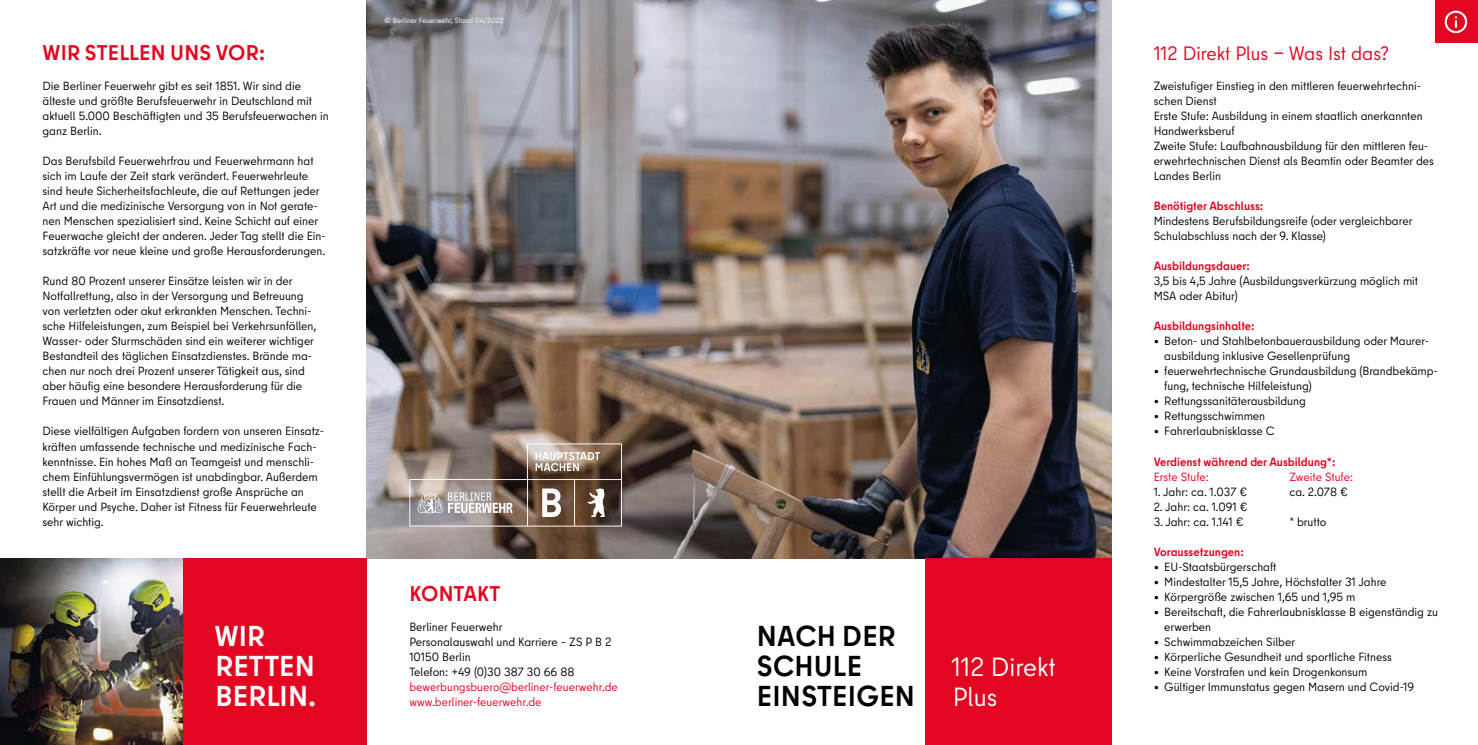
<style>
.page{position:relative;width:1478px;height:745px;background:#fff}
.page>*{position:absolute;margin:0;border:0;box-sizing:border-box;transform-origin:0 0}
.t1{font:700 28.75px/30px "Berlin Type";letter-spacing:.01em;color:#000}
.t2{font:700 28.75px/30px "Berlin Type";letter-spacing:.005em;color:#fff}
.t3{font:26.25px/30px "Berlin Type";color:#fff}
.t4{font:700 21.25px "Berlin Type";letter-spacing:.005em;color:#e40521}
.t5{font:19.38px "Berlin Type";color:#e40521}
.t6{font:11.88px/15px "Berlin Type";color:#000}
.t7{font:700 11.88px "Berlin Type";color:#e40521}
.t8{font:11.88px/15px "Berlin Type";color:#e40521}
.t9{font:7.5px "Berlin Type";color:#fff}
</style>
<div class="page">
<img style="left:367px;top:0;width:744px;height:558px">
<div style="left:925px;top:558px;width:186px;height:186px;background:#e40521"></div>
<svg style="left:409px;top:443px;width:213px;height:83px;background:#8a7a70"></svg>
<div style="left:1435px;top:0;width:43px;height:43px;background:#e40521"></div>
<svg style="left:1444px;top:11px;width:23px;height:22px"></svg>
<img style="left:0;top:558px;width:183px;height:186px">
<div style="left:183px;top:558px;width:184px;height:186px;background:#e40521"></div>
<h3 class="t4" style="left:43px;top:39px;width:224px">WIR STELLEN UNS VOR:</h3>
<p class="t6" style="left:43px;top:78px;width:287px">Die Berliner Feuerwehr gibt es seit 1851. Wir sind die älteste und größte Berufsfeuerwehr in Deutschland mit aktuell 5.000 Beschäftigten und 35 Berufsfeuerwachen in ganz Berlin.</p>
<p class="t6" style="left:43px;top:153px;width:285px">Das Berufsbild Feuerwehrfrau und Feuerwehrmann hat sich im Laufe der Zeit stark verändert. Feuerwehrleute sind heute Sicherheitsfachleute, die auf Rettungen jeder Art und die medizinische Versorgung von in Not gerate&shy;nen Menschen spezialisiert sind. Keine Schicht auf einer Feuerwache gleicht der anderen. Jeder Tag stellt die Ein&shy;satzkräfte vor neue kleine und große Herausforderungen.</p>
<p class="t6" style="left:43px;top:273px;width:275px">Rund 80 Prozent unserer Einsätze leisten wir in der Notfallrettung, also in der Versorgung und Betreuung von verletzten oder akut erkrankten Menschen. Techni&shy;sche Hilfeleistungen, zum Beispiel bei Verkehrsunfällen, Wasser- oder Sturmschäden sind ein weiterer wichtiger Bestandteil des täglichen Einsatzdienstes. Brände ma&shy;chen nur noch drei Prozent unserer Tätigkeit aus, sind aber häufig eine besondere Herausforderung für die Frauen und Männer im Einsatzdienst.</p>
<p class="t6" style="left:43px;top:423px;width:283px">Diese vielfältigen Aufgaben fordern von unseren Einsatz&shy;kräften umfassende technische und medizinische Fach&shy;kenntnisse. Ein hohes Maß an Teamgeist und menschli&shy;chem Einfühlungsvermögen ist unabdingbar. Außerdem stellt die Arbeit im Einsatzdienst große Ansprüche an Körper und Psyche. Daher ist Fitness für Feuerwehrleute sehr wichtig.</p>
<h1 class="t2" style="left:214px;top:620px;width:103px">WIR<br>RETTEN<br>BERLIN.</h1>
<p class="t9" style="left:384px;top:16px;width:121px">© Berliner Feuerwehr, Stand 04/2022</p>
<h3 class="t4" style="left:409px;top:579px;width:93px">KONTAKT</h3>
<p class="t6" style="left:409px;top:618px;width:203px">Berliner Feuerwehr<br>Personalauswahl und Karriere – ZS P B 2<br>10150 Berlin<br>Telefon: +49 (0)30 387 30 66 88</p>
<p class="t8" style="left:409px;top:678px;width:210px">bewerbungsbuero@berliner-feuerwehr.de www.berliner-feuerwehr.de</p>
<h1 class="t1" style="left:757px;top:620px;width:160px">NACH DER<br>SCHULE<br>EINSTEIGEN</h1>
<h2 class="t3" style="left:951px;top:651px;width:106px">112 Direkt<br>Plus</h2>
<h3 class="t5" style="left:1153px;top:41px;width:237px">112 Direkt Plus ‒ Was Ist das?</h3>
<p class="t6" style="left:1153px;top:78px;width:282px">Zweistufiger Einstieg in den mittleren feuerwehrtechni&shy;schen Dienst<br>Erste Stufe: Ausbildung in einem staatlich anerkannten Handwerksberuf<br>Zweite Stufe: Laufbahnausbildung für den mittleren feu&shy;erwehrtechnischen Dienst als Beamtin oder Beamter des Landes Berlin</p>
<p class="t7" style="left:1153px;top:198px;width:111px">Benötigter Abschluss:</p>
<p class="t6" style="left:1153px;top:213px;width:260px">Mindestens Berufsbildungsreife (oder vergleichbarer<br>Schulabschluss nach der 9. Klasse)</p>
<p class="t7" style="left:1153px;top:258px;width:98px">Ausbildungsdauer:</p>
<p class="t6" style="left:1153px;top:273px;width:266px">3,5 bis 4,5 Jahre (Ausbildungsverkürzung möglich mit<br>MSA oder Abitur)</p>
<p class="t7" style="left:1153px;top:318px;width:102px">Ausbildungsinhalte:</p>
<p class="t6" style="left:1164px;top:333px;width:266px;text-indent:-11px">• Beton- und Stahlbetonbauerausbildung oder Maurer&shy;ausbildung inklusive Gesellenprüfung</p>
<p class="t6" style="left:1164px;top:363px;width:275px;text-indent:-11px">• feuerwehrtechnische Grundausbildung (Brandbekämp&shy;fung, technische Hilfeleistung)</p>
<p class="t6" style="left:1153px;top:393px;width:154px">• Rettungssanitäterausbildung</p>
<p class="t6" style="left:1153px;top:408px;width:113px">• Rettungsschwimmen</p>
<p class="t6" style="left:1153px;top:423px;width:123px">• Fahrerlaubnisklasse C</p>
<p class="t7" style="left:1153px;top:453px;width:183px">Verdienst während der Ausbildung*:</p>
<p class="t8" style="left:1153px;top:468px;width:57px">Erste Stufe:</p>
<p class="t6" style="left:1153px;top:483px;width:95px">1. Jahr: ca. 1.037 €</p>
<p class="t6" style="left:1153px;top:498px;width:95px">2. Jahr: ca. 1.091 €</p>
<p class="t6" style="left:1153px;top:513px;width:91px">3. Jahr: ca. 1.141 €</p>
<p class="t7" style="left:1153px;top:543px;width:92px">Voraussetzungen:</p>
<p class="t6" style="left:1153px;top:558px;width:124px">• EU-Staatsbürgerschaft</p>
<p class="t6" style="left:1153px;top:573px;width:234px">• Mindestalter 15,5 Jahre, Höchstalter 31 Jahre</p>
<p class="t6" style="left:1153px;top:588px;width:203px">• Körpergröße zwischen 1,65 und 1,95 m</p>
<p class="t6" style="left:1164px;top:603px;width:275px;text-indent:-11px">• Bereitschaft, die Fahrerlaubnisklasse B eigenständig zu erwerben</p>
<p class="t6" style="left:1153px;top:633px;width:143px">• Schwimmabzeichen Silber</p>
<p class="t6" style="left:1153px;top:648px;width:240px">• Körperliche Gesundheit und sportliche Fitness</p>
<p class="t6" style="left:1153px;top:663px;width:215px">• Keine Vorstrafen und kein Drogenkonsum</p>
<p class="t6" style="left:1153px;top:678px;width:262px">• Gültiger Immunstatus gegen Masern und Covid-19</p>
<p class="t8" style="left:1289px;top:468px;width:65px">Zweite Stufe:</p>
<p class="t6" style="left:1289px;top:483px;width:60px">ca. 2.078 €</p>
<p class="t6" style="left:1289px;top:513px;width:38px">* brutto</p>
</div>
